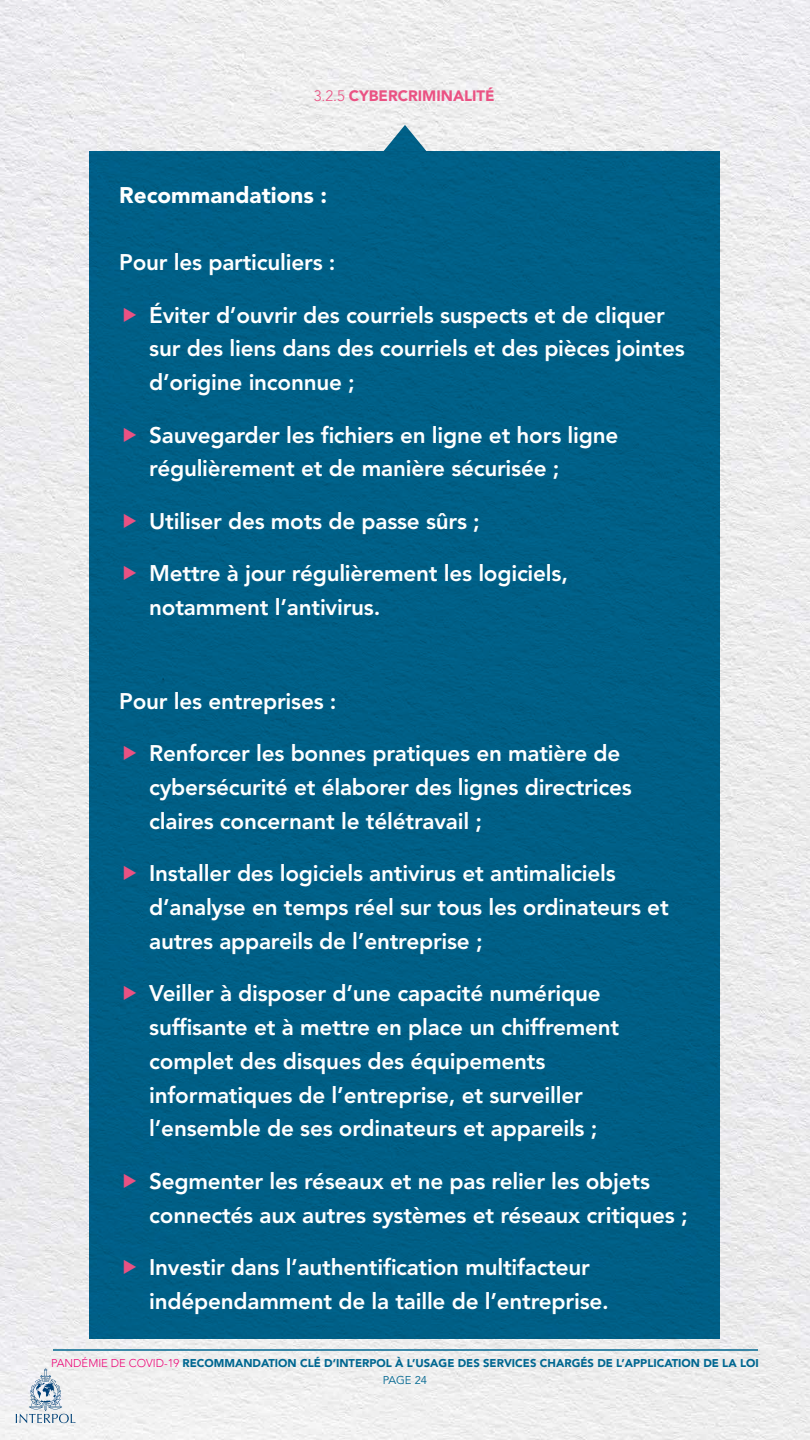
<style>
.page{position:relative;width:810px;height:1440px;background:#fff}
.page>*{position:absolute;margin:0;border:0;box-sizing:border-box;transform-origin:0 0}
.TXT{font:800 22.5px/33.8px "Avenir LT Std";letter-spacing:-.01em;color:#fff}
.TXT-2{font:900 22.5px "Avenir LT Std";color:#fff}
.TXT_HEADER_02{font:900 15px "Avenir LT Std";color:#ea5283}
.t1{font:900 11.25px/16.8px "Avenir LT Std";color:#006791;text-align:center}
.s1{font-weight:300}
.s2{font-weight:300;color:#ed0677}
.s3{font-weight:400}
</style>
<div class="page">
<img style="left:0;top:0;width:810px;height:1440px">
<hr style="left:53px;top:1349px;width:705px;height:2px;background:#006791">
<svg style="left:16px;top:1369px;width:59px;height:54px"></svg>
<svg style="left:384px;top:125px;width:42px;height:26px"></svg>
<div style="left:89px;top:151px;width:631px;height:1188px;background:#005f86"></div>
<p class="TXT_HEADER_02" style="left:314px;top:87px;width:182px"><span class="s1">3.2.5</span> CYBERCRIMINALITÉ</p>
<p class="TXT-2" style="left:119px;top:181px;width:209px">Recommandations :</p>
<p class="TXT" style="left:119px;top:245px;width:218px">Pour les particuliers :</p>
<p class="TXT" style="left:149px;top:298px;width:537px">Éviter d’ouvrir des courriels suspects et de cliquer sur des liens dans des courriels et des pièces jointes d’origine inconnue ;</p>
<p class="TXT" style="left:149px;top:418px;width:471px">Sauvegarder les fichiers en ligne et hors ligne régulièrement et de manière sécurisée ;</p>
<p class="TXT" style="left:149px;top:504px;width:332px">Utiliser des mots de passe sûrs ;</p>
<p class="TXT" style="left:149px;top:557px;width:420px">Mettre à jour régulièrement les logiciels, notamment l’antivirus.</p>
<p class="TXT" style="left:119px;top:684px;width:219px">Pour les entreprises :</p>
<p class="TXT" style="left:149px;top:737px;width:484px">Renforcer les bonnes pratiques en matière de cybersécurité et élaborer des lignes directrices claires concernant le télétravail ;</p>
<p class="TXT" style="left:149px;top:857px;width:521px">Installer des logiciels antivirus et antimaliciels d’analyse en temps réel sur tous les ordinateurs et autres appareils de l’entreprise ;</p>
<p class="TXT" style="left:149px;top:977px;width:472px">Veiller à disposer d’une capacité numérique suffisante et à mettre en place un chiffrement complet des disques des équipements informatiques de l’entreprise, et surveiller l’ensemble de ses ordinateurs et appareils ;</p>
<p class="TXT" style="left:149px;top:1164px;width:540px">Segmenter les réseaux et ne pas relier les objets connectés aux autres systèmes et réseaux critiques ;</p>
<p class="TXT" style="left:149px;top:1250px;width:461px">Investir dans l’authentification multifacteur indépendamment de la taille de l’entreprise.</p>
<p class="t1" style="left:51px;top:1354px;width:709px"><span class="s2">PANDÉMIE DE COVID-19</span> RECOMMANDATION CLÉ D’INTERPOL À L’USAGE DES SERVICES CHARGÉS DE L’APPLICATION DE LA LOI<br><span class="s3">PAGE 24</span></p>
</div>
